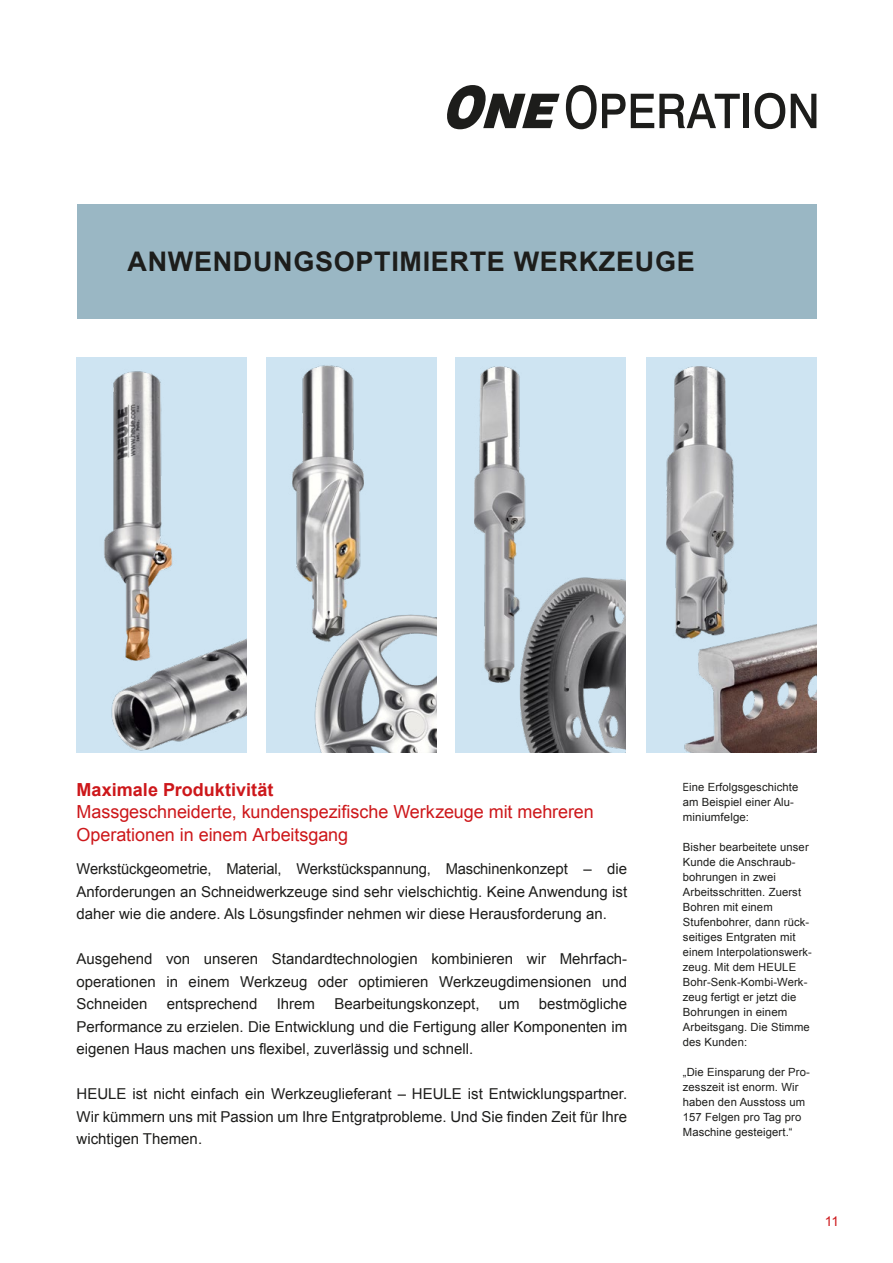
<style>
.page{position:relative;width:893px;height:1263px;background:#fff}
.page>*{position:absolute;margin:0;border:0;box-sizing:border-box;transform-origin:0 0}
.SL_Titel_11pt__15pt{font:700 27px "Arial";letter-spacing:.025em;color:#1d1d1b}
.t1{font:18px/22.5px "Arial";letter-spacing:-.005em;color:#cd171a}
.copy_9pt__14pt_zab{font:15px/22.5px "Arial";color:#1d1d1b;text-align:justify}
.t2{font:13.5px "Arial";color:#cd171a}
.t3{font:11.25px/15px "Arial";letter-spacing:.01em;color:#1d1d1b}
.s1{font-weight:700}
.s2{font-family:"Arial Narrow"}
</style>
<div class="page">
<img style="left:77px;top:357px;width:170px;height:396px">
<img style="left:266px;top:357px;width:171px;height:396px">
<div style="left:455px;top:357px;width:171px;height:396px;background:#cee4f2"></div>
<img style="left:474px;top:367px;width:152px;height:386px">
<div style="left:646px;top:357px;width:170px;height:396px;background:#cee4f2"></div>
<img style="left:666px;top:367px;width:150px;height:386px">
<svg style="left:447px;top:85px;width:113px;height:44px"></svg>
<svg style="left:566px;top:85px;width:174px;height:44px"></svg>
<div style="left:744px;top:94px;width:5px;height:34px;background:#1d1d1b"></div>
<svg style="left:755px;top:93px;width:30px;height:36px"></svg>
<svg style="left:791px;top:94px;width:25px;height:34px"></svg>
<div style="left:77px;top:204px;width:739px;height:115px;background:#9ab7c4"></div>
<p class="SL_Titel_11pt__15pt" style="left:128px;top:244px;width:569px">ANWENDUNGSOPTIMIERTE WERKZEUGE</p>
<p class="t1" style="left:77px;top:778px;width:519px"><span class="s1">Maximale Produktivität<br></span>Massgeschneiderte, kundenspezifische Werkzeuge mit mehreren<br>Operationen in einem Arbeitsgang</p>
<p class="t3" style="left:683px;top:779px;width:117px"><span class="s2">E</span>ine Erfolgsgeschichte am Beispiel einer Alu&shy;miniumfelge:</p>
<p class="t3" style="left:683px;top:839px;width:130px">Bisher bearbeitete unser<br>Kunde die Anschraub&shy;bohrungen in zwei<br>Arbeitsschritten. Zuerst<br>Bohren mit einem<br>Stufenbohrer, dann rück&shy;seitiges Entgraten mit einem Interpolationswerk&shy;zeug. Mit dem HEULE<br>Bohr-Senk-Kombi-Werk&shy;zeug fertigt er jetzt die<br>Bohrungen in einem<br>Arbeitsgang. Die Stimme des Kunden:</p>
<p class="t3" style="left:683px;top:1064px;width:129px">„Die Einsparung der Pro&shy;zesszeit ist enorm. Wir haben den Ausstoss um<br>157 Felgen pro Tag pro<br>Maschine gesteigert.“</p>
<p class="copy_9pt__14pt_zab" style="left:77px;top:858px;width:552px">Werkstückgeometrie, Material, Werkstückspannung, Maschinenkonzept – die Anforderungen an Schneidwerkzeuge sind sehr vielschichtig. Keine Anwendung ist daher wie die andere. Als Lösungsfinder nehmen wir diese Herausforderung an.</p>
<p class="copy_9pt__14pt_zab" style="left:77px;top:948px;width:552px">Ausgehend von unseren Standardtechnologien kombinieren wir Mehrfach&shy;operationen in einem Werkzeug oder optimieren Werkzeugdimensionen und Schneiden</p>
<p class="copy_9pt__14pt_zab" style="left:77px;top:993px;width:552px;text-indent:462px">bestmögliche Performance zu erzielen. Die Entwicklung und die Fertigung aller Komponenten im eigenen Haus machen uns flexibel, zuverlässig und schnell.</p>
<p class="copy_9pt__14pt_zab" style="left:77px;top:1083px;width:552px">HEULE ist nicht einfach ein Werkzeuglieferant – HEULE ist Entwicklungspartner.<br>Wir kümmern uns mit Passion um Ihre Entgratprobleme. Und Sie finden Zeit für Ihre wichtigen Themen.</p>
<p class="copy_9pt__14pt_zab" style="left:167px;top:993px;width:92px">entsprechend</p>
<p class="copy_9pt__14pt_zab" style="left:277px;top:993px;width:40px">Ihrem</p>
<p class="copy_9pt__14pt_zab" style="left:334px;top:993px;width:147px">Bearbeitungskonzept,</p>
<p class="copy_9pt__14pt_zab" style="left:499px;top:993px;width:22px">um</p>
<p class="t2" style="left:825px;top:1212px;width:16px">11</p>
</div>
